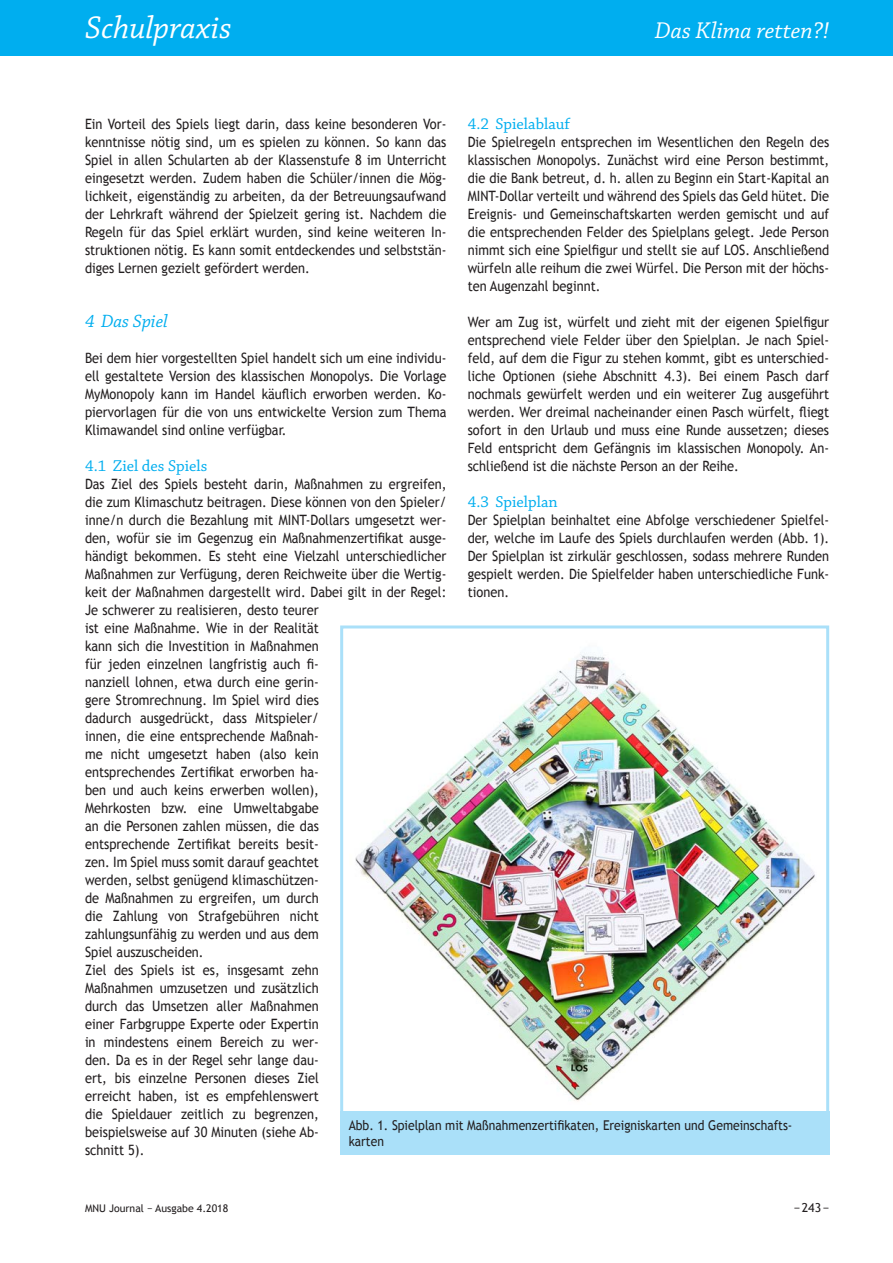
<style>
.page{position:relative;width:893px;height:1263px;background:#fff}
.page>*{position:absolute;margin:0;border:0;box-sizing:border-box;transform-origin:0 0}
.t1{font:italic 33px "Chaparral Pro";color:#fff}
.t2{font:italic 24px "Chaparral Pro";color:#fff}
.t3{font:italic 18.75px "Chaparral Pro";color:#00aeef}
.t4{font:16.5px "Chaparral Pro";color:#00aeef}
.t5{font:14.25px/18px "Trebuchet MS";color:#231f20;text-align:justify;scale:.9 1}
.t6{font:13.5px/16.2px "Trebuchet MS";color:#231f20;scale:.9 1}
.t7{font:12.3px "Trebuchet MS";color:#231f20}
.t8{font:10.5px "Trebuchet MS";color:#231f20}
</style>
<div class="page">
<div style="left:0;top:0;width:893px;height:55px;background:#00aeef"></div>
<img style="left:355px;top:652px;width:460px;height:449px">
<div style="left:340px;top:625px;width:489px;height:489px;border:3px solid #aae0f9"></div>
<div style="left:340px;top:1111px;width:489px;height:44px;background:#aae0f9"></div>
<h1 class="t1" style="left:85px;top:10px;width:148px">Schulpraxis</h1>
<h2 class="t2" style="left:655px;top:18px;width:176px">Das Klima retten?!</h2>
<p class="t4" style="left:468px;top:114px;width:104px">4.2 Spielablauf</p>
<p class="t5" style="left:468px;top:133px;width:403px">Die Spielregeln entsprechen im Wesentlichen den Regeln des klassischen Monopolys. Zunächst wird eine Person bestimmt, die die Bank betreut, d. h. allen zu Beginn ein Start-Kapital an MINT-Dollar verteilt und während des Spiels das Geld hütet. Die Ereignis- und Gemeinschaftskarten werden gemischt und auf die entsprechenden Felder des Spielplans gelegt. Jede Person nimmt sich eine Spielfigur und stellt sie auf LOS. Anschließend würfeln alle reihum die zwei Würfel. Die Person mit der höchs&shy;ten Augenzahl beginnt.</p>
<p class="t5" style="left:468px;top:313px;width:403px">Wer am Zug ist, würfelt und zieht mit der eigenen Spielfigur entsprechend viele Felder über den Spielplan. Je nach Spiel&shy;feld, auf dem die Figur zu stehen kommt, gibt es unterschied&shy;liche Optionen (siehe Abschnitt 4.3). Bei einem Pasch darf nochmals gewürfelt werden und ein weiterer Zug ausgeführt werden. Wer dreimal nacheinander einen Pasch würfelt, fliegt sofort in den Urlaub und muss eine Runde aussetzen; dieses Feld entspricht dem Gefängnis im klassischen Monopoly. An&shy;schließend ist die nächste Person an der Reihe.</p>
<p class="t4" style="left:468px;top:492px;width:92px">4.3 Spielplan</p>
<p class="t5" style="left:468px;top:511px;width:403px">Der Spielplan beinhaltet eine Abfolge verschiedener Spielfel&shy;der, welche im Laufe des Spiels durchlaufen werden (Abb. 1).<br>Der Spielplan ist zirkulär geschlossen, sodass mehrere Runden gespielt werden. Die Spielfelder haben unterschiedliche Funk&shy;tionen.</p>
<p class="t5" style="left:85px;top:115px;width:403px">Ein Vorteil des Spiels liegt darin, dass keine besonderen Vor&shy;kenntnisse nötig sind, um es spielen zu können. So kann das Spiel in allen Schularten ab der Klassenstufe 8 im Unterricht eingesetzt werden. Zudem haben die Schüler/innen die Mög&shy;lichkeit, eigenständig zu arbeiten, da der Betreuungsaufwand der Lehrkraft während der Spielzeit gering ist. Nachdem die Regeln für das Spiel erklärt wurden, sind keine weiteren In&shy;struktionen nötig. Es kann somit entdeckendes und selbststän&shy;diges Lernen gezielt gefördert werden.</p>
<h3 class="t3" style="left:85px;top:310px;width:84px">4 Das Spiel</h3>
<p class="t5" style="left:85px;top:349px;width:403px">Bei dem hier vorgestellten Spiel handelt sich um eine individu&shy;ell gestaltete Version des klassischen Monopolys. Die Vorlage MyMonopoly kann im Handel käuflich erworben werden. Ko&shy;piervorlagen für die von uns entwickelte Version zum Thema Klimawandel sind online verfügbar.</p>
<p class="t4" style="left:85px;top:456px;width:124px">4.1 Ziel des Spiels</p>
<p class="t5" style="left:85px;top:475px;width:403px;text-align:left">Das Ziel des Spiels besteht darin, Maßnahmen zu ergreifen, die zum Klimaschutz beitragen. Diese können von den Spieler/ inne/n durch die Bezahlung mit MINT-Dollars umgesetzt wer&shy;den, wofür sie im Gegenzug ein Maßnahmenzertifikat ausge&shy;händigt bekommen. Es steht eine Vielzahl unterschiedlicher Maßnahmen zur Verfügung, deren Reichweite über die Wertig&shy;keit der Maßnahmen dargestellt wird. Dabei gilt in der Regel:<br>Je schwerer zu realisieren, desto teurer<br>ist eine Maßnahme. Wie in der Realität<br>kann sich die Investition in Maßnahmen<br>für jeden einzelnen langfristig auch fi-<br>nanziell lohnen, etwa durch eine gerin-<br>gere Stromrechnung. Im Spiel wird dies<br>dadurch ausgedrückt, dass Mitspieler/<br>innen, die eine entsprechende Maßnah-<br>me nicht umgesetzt haben (also kein<br>entsprechendes Zertifikat erworben ha-<br>ben und auch keins erwerben wollen),<br>Mehrkosten bzw. eine Umweltabgabe<br>an die Personen zahlen müssen, die das<br>entsprechende Zertifikat bereits besit-<br>zen. Im Spiel muss somit darauf geachtet<br>werden, selbst genügend klimaschützen-<br>de Maßnahmen zu ergreifen, um durch<br>die Zahlung von Strafgebühren nicht<br>zahlungsunfähig zu werden und aus dem<br>Spiel auszuscheiden.<br>Ziel des Spiels ist es, insgesamt zehn<br>Maßnahmen umzusetzen und zusätzlich<br>durch das Umsetzen aller Maßnahmen<br>einer Farbgruppe Experte oder Expertin<br>in mindestens einem Bereich zu wer-<br>den. Da es in der Regel sehr lange dau-<br>ert, bis einzelne Personen dieses Ziel<br>erreicht haben, ist es empfehlenswert<br>die Spieldauer zeitlich zu begrenzen,<br>beispielsweise auf 30 Minuten (siehe Ab-<br>schnitt 5).</p>
<p class="t6" style="left:349px;top:1117px;width:495px">Abb. 1. Spielplan mit Maßnahmenzertifikaten, Ereigniskarten und Gemeinschafts&shy;karten</p>
<p class="t8" style="left:85px;top:1202px;width:145px">MNU Journal − Ausgabe 4.2018</p>
<p class="t7" style="left:794px;top:1200px;width:37px">− 243 −</p>
</div>
